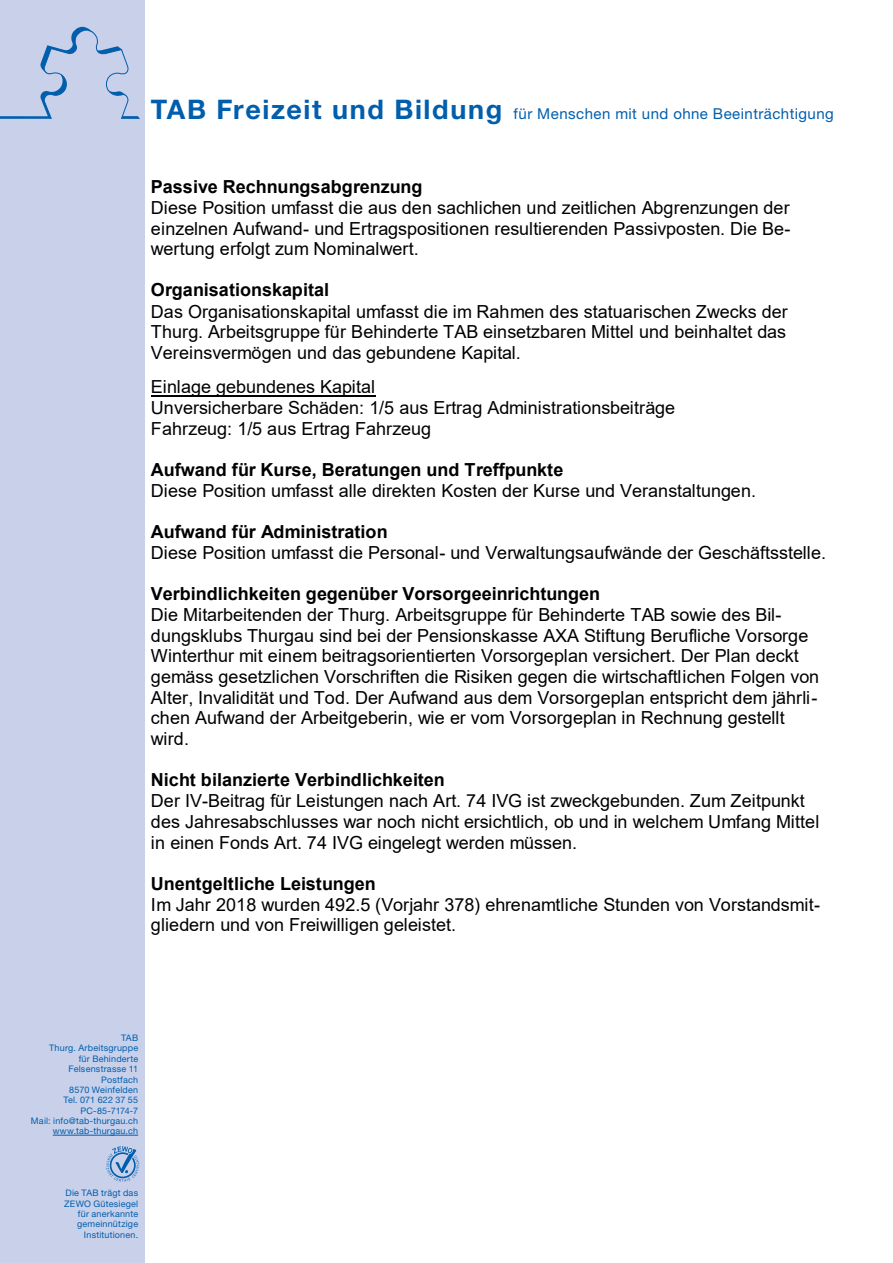
<style>
.page{position:relative;width:893px;height:1263px;background:#fff}
.page>*{position:absolute;margin:0;border:0;box-sizing:border-box;transform-origin:0 0}
.t1{font:18px/20.7px "Arial";letter-spacing:.005em;color:#000}
.t2{font:700 18px "Arial";color:#000}
.t3{font:15px "Helvetica Neue LT Std";letter-spacing:.03em;color:#005ead}
.t4{font:9px/10.4px "Helvetica Neue LT Std";letter-spacing:.025em;color:#005ead;text-align:right}
.s1{font-weight:700;font-size:27px}
</style>
<div class="page">
<div style="left:0;top:0;width:145px;height:1263px;background:#c8d0ea"></div>
<hr style="left:53px;top:1135px;width:85px;height:1px;background:#005ead">
<svg style="left:106px;top:1146px;width:33px;height:36px"></svg>
<svg style="left:0;top:27px;width:140px;height:92px"></svg>
<hr style="left:151px;top:395px;width:224px;height:1px;background:#000">
<p class="t3" style="left:151px;top:105px;width:684px"><span class="s1">TAB Freizeit und Bildung</span> für Menschen mit und ohne Beeinträchtigung</p>
<p class="t2" style="left:151px;top:174px;width:273px">Passive Rechnungsabgrenzung</p>
<p class="t1" style="left:151px;top:197px;width:641px;text-align:justify">Diese Position umfasst die aus den sachlichen und zeitlichen Abgrenzungen der einzelnen Aufwand- und Ertragspositionen resultierenden Passivposten. Die Be&shy;wertung erfolgt zum Nominalwert.</p>
<p class="t2" style="left:151px;top:277px;width:180px">Organisationskapital</p>
<p class="t1" style="left:151px;top:301px;width:638px;text-align:justify">Das Organisationskapital umfasst die im Rahmen des statuarischen Zwecks der Thurg. Arbeitsgruppe für Behinderte TAB einsetzbaren Mittel und beinhaltet das Vereinsvermögen und das gebundene Kapital.</p>
<p class="t1" style="left:151px;top:376px;width:526px">Einlage gebundenes Kapital<br>Unversicherbare Schäden: 1/5 aus Ertrag Administrationsbeiträge<br>Fahrzeug: 1/5 aus Ertrag Fahrzeug</p>
<p class="t2" style="left:151px;top:457px;width:414px">Aufwand für Kurse, Beratungen und Treffpunkte</p>
<p class="t1" style="left:151px;top:480px;width:607px">Diese Position umfasst alle direkten Kosten der Kurse und Veranstaltungen.</p>
<p class="t2" style="left:151px;top:519px;width:238px">Aufwand für Administration</p>
<p class="t1" style="left:151px;top:542px;width:677px">Diese Position umfasst die Personal- und Verwaltungsaufwände der Geschäftsstelle.</p>
<p class="t2" style="left:151px;top:581px;width:451px">Verbindlichkeiten gegenüber Vorsorgeeinrichtungen</p>
<p class="t1" style="left:151px;top:604px;width:670px">Die Mitarbeitenden der Thurg. Arbeitsgruppe für Behinderte TAB sowie des Bil&shy;dungsklubs Thurgau sind bei der Pensionskasse AXA Stiftung Berufliche Vorsorge Winterthur mit einem beitragsorientierten Vorsorgeplan versichert. Der Plan deckt gemäss gesetzlichen Vorschriften die Risiken gegen die wirtschaftlichen Folgen von Alter, Invalidität und Tod. Der Aufwand aus dem Vorsorgeplan entspricht dem jährli&shy;chen Aufwand der Arbeitgeberin, wie er vom Vorsorgeplan in Rechnung gestellt wird.</p>
<p class="t2" style="left:151px;top:767px;width:295px">Nicht bilanzierte Verbindlichkeiten</p>
<p class="t1" style="left:151px;top:790px;width:670px">Der IV-Beitrag für Leistungen nach Art. 74 IVG ist zweckgebunden. Zum Zeitpunkt des Jahresabschlusses war noch nicht ersichtlich, ob und in welchem Umfang Mittel in einen Fonds Art. 74 IVG eingelegt werden müssen.</p>
<p class="t2" style="left:151px;top:871px;width:226px">Unentgeltliche Leistungen</p>
<p class="t1" style="left:151px;top:894px;width:671px">Im Jahr 2018 wurden 492.5 (Vorjahr 378) ehrenamtliche Stunden von Vorstandsmit&shy;gliedern und von Freiwilligen geleistet.</p>
<p class="t4" style="left:31px;top:1032px;width:109px">TAB<br>Thurg. Arbeitsgruppe<br>für Behinderte<br>Felsenstrasse 11<br>Postfach<br>8570 Weinfelden<br>Tel. 071 622 37 55<br>PC-85-7174-7<br>Mail: info@tab-thurgau.ch www.tab-thurgau.ch</p>
<p class="t4" style="left:64px;top:1188px;width:75px">Die TAB trägt das<br>ZEWO Gütesiegel für anerkannte gemeinnützige<br>Institutionen.</p>
</div>
